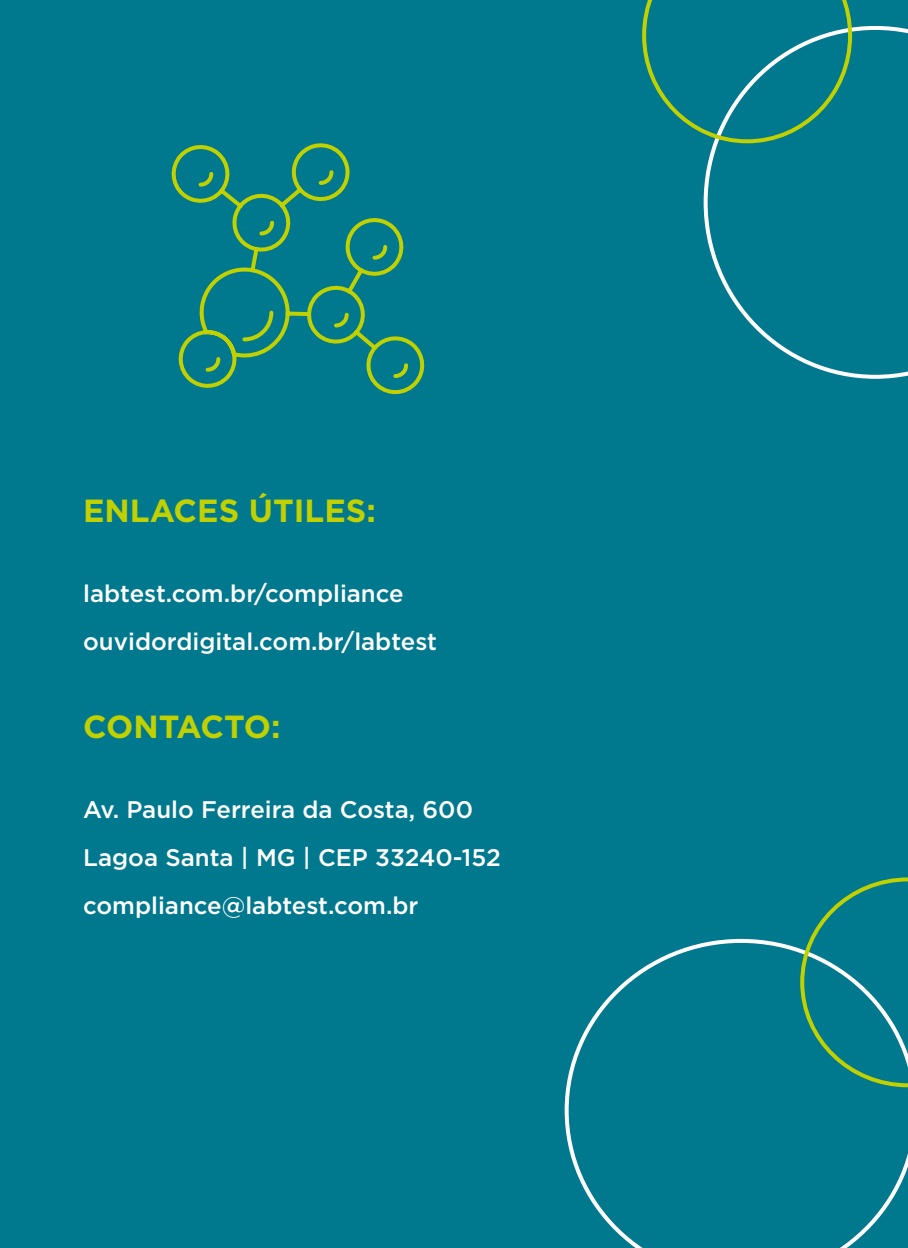
<style>
.page{position:relative;width:908px;height:1248px;background:#fff}
.page>*{position:absolute;margin:0;border:0;box-sizing:border-box;transform-origin:0 0}
.t1{font:700 32px "Gotham";color:#c1d100}
.t2{font:700 32px "Gotham";letter-spacing:-.02em;color:#c1d100}
.t3{font:500 24px/48px "Gotham";color:#fff}
</style>
<div class="page">
<div style="left:0;top:0;width:907px;height:1247px;background:#00788e"></div>
<svg style="left:564px;top:938px;width:343px;height:309px"></svg>
<svg style="left:799px;top:877px;width:108px;height:210px"></svg>
<svg style="left:171px;top:143px;width:254px;height:252px"></svg>
<svg style="left:703px;top:26px;width:204px;height:353px"></svg>
<svg style="left:642px;top:0;width:209px;height:143px"></svg>
<h1 class="t1" style="left:83px;top:489px;width:294px">ENLACES ÚTILES:</h1>
<p class="t3" style="left:83px;top:569px;width:355px">labtest.com.br/compliance ouvidordigital.com.br/labtest</p>
<h1 class="t2" style="left:83px;top:705px;width:199px">CONTACTO:</h1>
<p class="t3" style="left:83px;top:785px;width:419px">Av. Paulo Ferreira da Costa, 600<br>Lagoa Santa | MG | CEP 33240-152 compliance@labtest.com.br</p>
</div>
